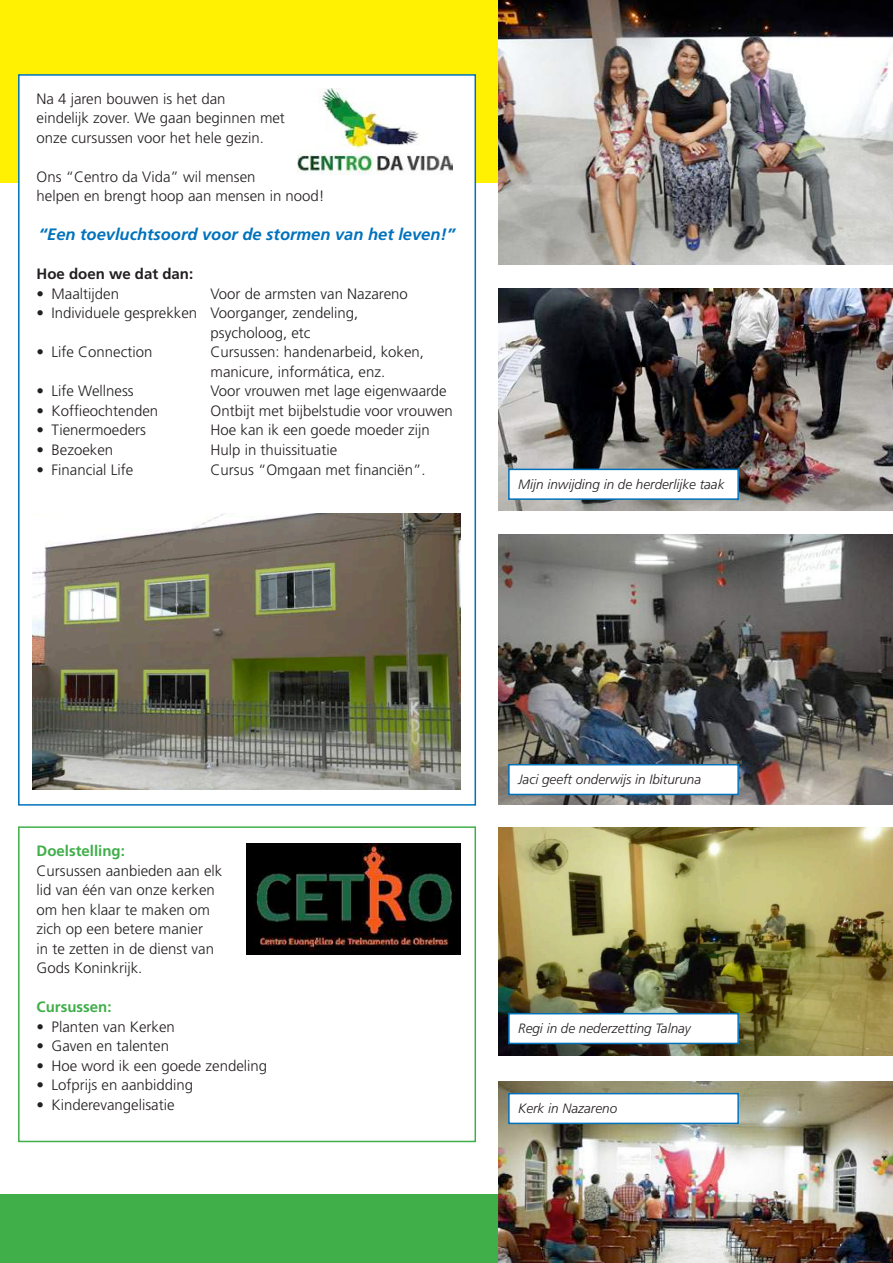
<style>
.page{position:relative;width:893px;height:1263px;background:#fff}
.page>*{position:absolute;margin:0;border:0;box-sizing:border-box;transform-origin:0 0}
.t1{font:italic 700 16.5px "Frutiger";color:#0072bc}
.t2{font:300 15px/19.5px "Frutiger";color:#231f20}
.t3{font:700 15px "Frutiger";color:#40ae49}
.t4{font:700 15px "Frutiger";color:#231f20}
.t5{font:italic 300 13.5px "Frutiger";color:#231f20}
</style>
<div class="page">
<div style="left:0;top:0;width:498px;height:183px;background:#fff101"></div>
<div style="left:0;top:1195px;width:893px;height:68px;background:#40ae49"></div>
<div style="left:18px;top:826px;width:458px;height:316px;border:2px solid #40ae49"></div>
<div style="left:19px;top:75px;width:456px;height:730px;background:#fff"></div>
<div style="left:18px;top:74px;width:458px;height:732px;border:2px solid #0072bc"></div>
<img style="left:298px;top:89px;width:155px;height:86px">
<img style="left:246px;top:843px;width:214px;height:112px">
<img style="left:33px;top:513px;width:427px;height:277px">
<img style="left:498px;top:0;width:395px;height:265px">
<img style="left:498px;top:288px;width:395px;height:223px">
<img style="left:498px;top:535px;width:395px;height:270px">
<img style="left:498px;top:828px;width:395px;height:228px">
<img style="left:498px;top:1081px;width:395px;height:182px">
<div style="left:509px;top:469px;width:229px;height:30px;background:#fff"></div>
<div style="left:508px;top:469px;width:231px;height:31px;border:2px solid #0072bc"></div>
<div style="left:509px;top:765px;width:229px;height:29px;background:#fff"></div>
<div style="left:508px;top:764px;width:231px;height:31px;border:2px solid #0072bc"></div>
<div style="left:509px;top:1014px;width:229px;height:29px;background:#fff"></div>
<div style="left:508px;top:1013px;width:231px;height:31px;border:2px solid #0072bc"></div>
<div style="left:509px;top:1094px;width:229px;height:29px;background:#fff"></div>
<div style="left:508px;top:1093px;width:231px;height:31px;border:2px solid #0072bc"></div>
<p class="t2" style="left:37px;top:89px;width:250px">Na 4 jaren bouwen is het dan<br>eindelijk zover. We gaan beginnen met onze cursussen voor het hele gezin.</p>
<p class="t2" style="left:37px;top:167px;width:290px">Ons “Centro da Vida” wil mensen<br>helpen en brengt hoop aan mensen in nood!</p>
<p class="t1" style="left:39px;top:225px;width:418px">“Een toevluchtsoord voor de stormen van het leven!”</p>
<p class="t4" style="left:37px;top:265px;width:158px">Hoe doen we dat dan:</p>
<p class="t2" style="left:37px;top:284px;width:84px">• Maaltijden</p>
<p class="t2" style="left:211px;top:284px;width:199px">Voor de armsten van Nazareno</p>
<p class="t2" style="left:211px;top:304px;width:149px;text-indent:-174px">• Individuele gesprekken Voorganger, zendeling, psycholoog, etc</p>
<p class="t2" style="left:37px;top:343px;width:117px">• Life Connection</p>
<p class="t2" style="left:211px;top:343px;width:215px">Cursussen: handenarbeid, koken, manicure, informática, enz.</p>
<p class="t2" style="left:37px;top:382px;width:99px">• Life Wellness</p>
<p class="t2" style="left:211px;top:382px;width:238px">Voor vrouwen met lage eigenwaarde</p>
<p class="t2" style="left:37px;top:401px;width:123px">• Koffieochtenden</p>
<p class="t2" style="left:211px;top:401px;width:244px">Ontbijt met bijbelstudie voor vrouwen</p>
<p class="t2" style="left:37px;top:421px;width:111px">• Tienermoeders</p>
<p class="t2" style="left:211px;top:421px;width:221px">Hoe kan ik een goede moeder zijn</p>
<p class="t2" style="left:37px;top:440px;width:78px">• Bezoeken</p>
<p class="t2" style="left:211px;top:440px;width:128px">Hulp in thuissituatie</p>
<p class="t2" style="left:37px;top:460px;width:98px">• Financial Life</p>
<p class="t2" style="left:211px;top:460px;width:217px">Cursus “Omgaan met financiën”.</p>
<p class="t5" style="left:518px;top:476px;width:208px">Mijn inwijding in de herderlijke taak</p>
<p class="t3" style="left:37px;top:842px;width:90px">Doelstelling:</p>
<p class="t2" style="left:37px;top:861px;width:187px">Cursussen aanbieden aan elk lid van één van onze kerken om hen klaar te maken om zich op een betere manier<br>in te zetten in de dienst van<br>Gods Koninkrijk.</p>
<p class="t3" style="left:37px;top:998px;width:76px">Cursussen:</p>
<p class="t2" style="left:37px;top:1017px;width:140px">• Planten van Kerken</p>
<p class="t2" style="left:37px;top:1036px;width:134px">• Gaven en talenten</p>
<p class="t2" style="left:37px;top:1056px;width:232px">• Hoe word ik een goede zendeling</p>
<p class="t2" style="left:37px;top:1075px;width:158px">• Lofprijs en aanbidding</p>
<p class="t2" style="left:37px;top:1095px;width:140px">• Kinderevangelisatie</p>
<p class="t5" style="left:518px;top:772px;width:185px">Jaci geeft onderwijs in Ibituruna</p>
<p class="t5" style="left:518px;top:1021px;width:174px">Regi in de nederzetting Talnay</p>
<p class="t5" style="left:518px;top:1101px;width:101px">Kerk in Nazareno</p>
</div>
